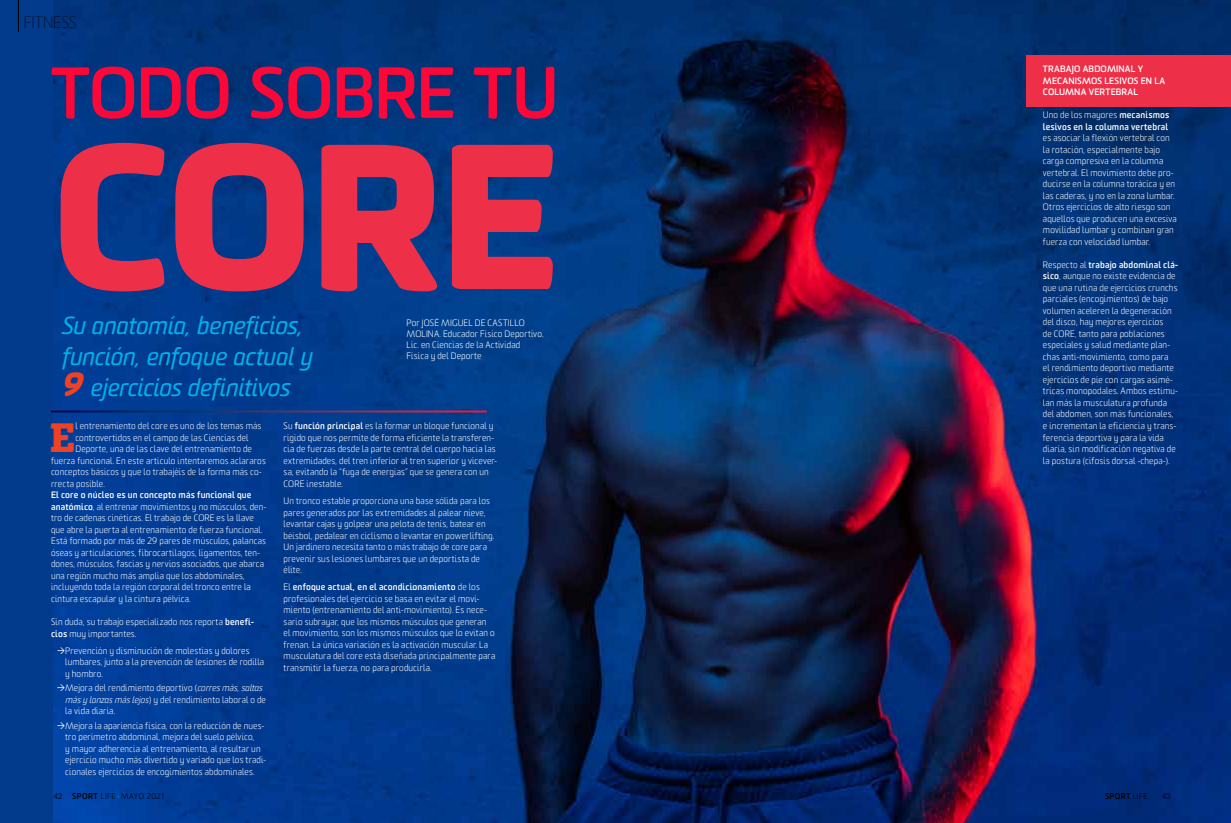
<style>
.page{position:relative;width:1231px;height:823px;background:#fff}
.page>*{position:absolute;margin:0;border:0;box-sizing:border-box;transform-origin:0 0}
.t1{font:800 200px "Sommet Rounded";color:#ee2f48}
.t2{font:700 70px "Sommet Rounded";letter-spacing:-.02em;color:#fb0838}
.t3{font:800 45.7px "Sommet Slab Rnd";color:#ef4123}
.t4{font:italic 24px/31px "Sommet Rounded";letter-spacing:-.015em;color:#00b1eb}
.t5{font:100 16px "Sommet Rounded";letter-spacing:.015em;color:#000}
.t6{font:300 9px/11.5px "Sommet Rounded";letter-spacing:.015em;color:#fff}
.t7{font:700 9px/11.5px "Sommet Rounded";letter-spacing:.015em;color:#fff}
.t8{font:300 8px "Sommet Rounded";letter-spacing:.055em;color:#000}
.t9{font:700 8px "Sommet Rounded";letter-spacing:.05em;color:#000}
.t10{font:300 8px "Univers LT Std";color:#000}
.s1{font-weight:800;font-size:32px;color:#ef4123}
.s2{font-weight:700}
.s3{font-style:italic}
.s4{font-weight:300}
.s5{font-family:"Univers LT Std"}
.s6{font-weight:400;font-size:5px;color:#009ee3}
</style>
<div class="page">
<div style="left:0;top:0;width:1230px;height:822px;background:#023b8c"></div>
<img style="left:54px;top:0;width:1176px;height:822px">
<hr style="left:51px;top:410px;width:436px;height:2px;background:#fff">
<div style="left:1026px;top:55px;width:204px;height:51px;background:#ee2f48"></div>
<hr style="left:18px;top:0;width:1px;height:32px;background:#000">
<svg style="left:57px;top:646px;width:8px;height:7px"></svg>
<svg style="left:57px;top:684px;width:8px;height:6px"></svg>
<svg style="left:57px;top:721px;width:8px;height:7px"></svg>
<h3 class="t5" style="left:24px;top:14px;width:54px">FITNESS</h3>
<h2 class="t2" style="left:51px;top:49px;width:509px">TODO SOBRE TU</h2>
<h1 class="t1" style="left:51px;top:82px;width:511px">CORE</h1>
<h3 class="t4" style="left:61px;top:310px;width:252px">Su anatomía, beneficios, función, enfoque actual y<br><span class="s1">9</span> ejercicios definitivos</h3>
<p class="t6" style="left:406px;top:317px;width:138px;line-height:11px">Por JOSÉ MIGUEL DE CASTILLO<br>MOLINA. Educador Físico Deportivo.<br>Lic. en Ciencias de la Actividad<br>Física y del Deporte</p>
<h3 class="t3" style="left:50px;top:411px;width:27px">E</h3>
<p class="t6" style="left:75px;top:420px;width:187px">l entrenamiento del core es uno de los temas más</p>
<p class="t6" style="left:283px;top:420px;width:215px">Su <span class="s2">función principal</span> es la formar un bloque funcional y rígido que nos permite de forma eficiente la transferen&shy;cia de fuerzas desde la parte central del cuerpo hacia las extremidades, del tren inferior al tren superior y vicever&shy;sa, evitando la “fuga de energías” que se genera con un CORE inestable.</p>
<p class="t6" style="left:283px;top:495px;width:212px">Un tronco estable proporciona una base sólida para los pares generados por las extremidades al palear nieve, levantar cajas y golpear una pelota de tenis, batear en béisbol, pedalear en ciclismo o levantar en powerlifting.<br>Un jardinero necesita tanto o más trabajo de core para prevenir sus lesiones lumbares que un deportista de élite.</p>
<p class="t6" style="left:283px;top:581px;width:213px">El <span class="s2">enfoque actual, en el acondicionamiento</span> de los profesionales del ejercicio se basa en evitar el movi&shy;miento (entrenamiento del anti-movimiento). Es nece&shy;sario subrayar, que los mismos músculos que generan el movimiento, son los mismos músculos que lo evitan o frenan. La única variación es la activación muscular. La musculatura del core está diseñada principalmente para transmitir la fuerza, no para producirla.</p>
<p class="t6" style="left:75px;top:432px;width:174px">controvertidos en el campo de las Ciencias del</p>
<p class="t6" style="left:75px;top:443px;width:178px">Deporte, una de las clave del entrenamiento de</p>
<p class="t6" style="left:51px;top:455px;width:216px">fuerza funcional. En este artículo intentaremos aclararos</p>
<p class="t6" style="left:51px;top:466px;width:212px">conceptos básicos y que lo trabajéis de la forma más co-</p>
<p class="t6" style="left:51px;top:478px;width:55px">rrecta posible.</p>
<p class="t6" style="left:51px;top:489px;width:217px"><span class="s2">El core o núcleo es un concepto más funcional que anatómico</span>, al entrenar movimientos y no músculos, den&shy;tro de cadenas cinéticas. El trabajo de CORE es la llave que abre la puerta al entrenamiento de fuerza funcional.<br>Está formado por más de 29 pares de músculos, palancas óseas y articulaciones, fibrocartílagos, ligamentos, ten&shy;dones, músculos, fascias y nervios asociados, que abarca una región mucho más amplia que los abdominales, incluyendo toda la región corporal del tronco entre la cintura escapular y la cintura pélvica.</p>
<p class="t6" style="left:51px;top:616px;width:205px">Sin duda, su trabajo especializado nos reporta <span class="s2">benefi&shy;cios</span> muy importantes.</p>
<p class="t6" style="left:65px;top:644px;width:200px">Prevención y disminución de molestias y dolores lumbares, junto a la prevención de lesiones de rodilla y hombro.</p>
<p class="t6" style="left:65px;top:682px;width:202px">Mejora del rendimiento deportivo (<span class="s3">corres más, saltas más y lanzas más lejos</span>) y del rendimiento laboral o de la vida diaria.</p>
<p class="t6" style="left:65px;top:719px;width:203px">Mejora la apariencia física, con la reducción de nues&shy;tro perímetro abdominal, mejora del suelo pélvico,<br>y mayor adherencia al entrenamiento, al resultar un ejercicio mucho más divertido y variado que los tradi&shy;cionales ejercicios de encogimientos abdominales.</p>
<p class="t7" style="left:1042px;top:63px;width:124px">TRABAJO ABDOMINAL Y<br>MECANISMOS LESIVOS EN LA<br>COLUMNA VERTEBRAL</p>
<p class="t7" style="left:1042px;top:109px;width:128px"><span class="s4">Uno de los mayores</span> mecanismos lesivos en la columna vertebral</p>
<p class="t6" style="left:1042px;top:132px;width:135px">es asociar la flexión vertebral con la rotación, especialmente bajo carga compresiva en la columna vertebral. El movimiento debe pro&shy;ducirse en la columna torácica y en las caderas, y no en la zona lumbar.<br>Otros ejercicios de alto riesgo son aquellos que producen una excesiva movilidad lumbar y combinan gran fuerza con velocidad lumbar.</p>
<p class="t6" style="left:1042px;top:259px;width:137px">Respecto al <span class="s2">trabajo abdominal clá&shy;sico</span>, aunque no existe evidencia de que una rutina de ejercicios crunchs parciales (encogimientos) de bajo volumen aceleren la degeneración del disco, hay mejores ejercicios<br>de CORE, tanto para poblaciones especiales y salud mediante plan&shy;chas anti-movimiento, como para<br>el rendimiento deportivo mediante ejercicios de pie con cargas asimé&shy;tricas monopodales. Ambos estimu&shy;lan más la musculatura profunda del abdomen, son más funcionales, e incrementan la eficiencia y trans&shy;ferencia deportiva y para la vida diaria, sin modificación negativa de la postura (cifosis dorsal -chepa-).</p>
<p class="t8" style="left:54px;top:791px;width:112px"><span class="s5">42</span> <span class="s2">SPORT</span> LIFE <span class="s6">•</span> MAYO 2021</p>
<p class="t9" style="left:1104px;top:790px;width:44px">SPORT <span class="s4">LIFE</span></p>
<p class="t10" style="left:1161px;top:790px;width:10px">43</p>
</div>
